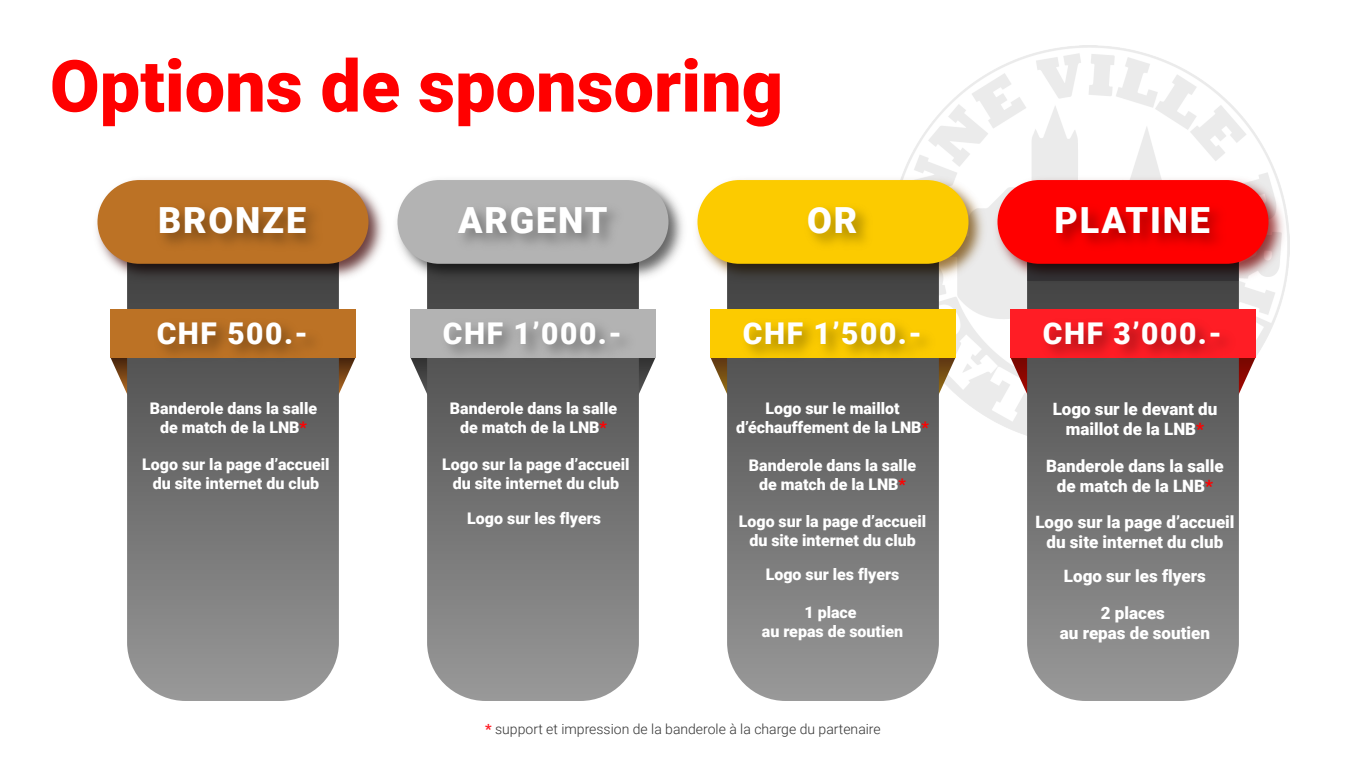
<style>
.page{position:relative;width:1366px;height:768px;background:#fff}
.page>*{position:absolute;margin:0;border:0;box-sizing:border-box;transform-origin:0 0}
.t1{font:900 72px "Roboto";color:#f00}
.t2{font:900 36px "Roboto";letter-spacing:.05em;color:#fff}
.t3{font:900 30px "Roboto";letter-spacing:.05em;color:#fff}
.t4{font:900 17px/20.4px "Roboto";color:#fff;text-align:center}
.t5{font:900 16px/19.2px "Roboto";color:#fff;text-align:center}
.t6{font:300 14px "Roboto";color:#333}
.s1{color:#f00}
.s2{font-weight:900;color:#ff1d25}
</style>
<div class="page">
<img style="left:903px;top:45px;width:383px;height:391px">
<svg style="left:1010px;top:357px;width:246px;height:38px"></svg>
<svg style="left:1027px;top:286px;width:212px;height:415px;background:#767676"></svg>
<img style="left:991px;top:172px;width:299px;height:114px">
<div style="left:998px;top:180px;width:270px;height:84px;background:#f00;border-radius:42px"></div>
<img style="left:1046px;top:208px;width:188px;height:57px">
<div style="left:1010px;top:309px;width:246px;height:48px;background:#ff1d25"></div>
<img style="left:1034px;top:324px;width:212px;height:51px">
<svg style="left:710px;top:357px;width:246px;height:38px"></svg>
<svg style="left:727px;top:286px;width:212px;height:415px;background:#767676"></svg>
<img style="left:696px;top:172px;width:295px;height:114px">
<div style="left:698px;top:180px;width:270px;height:84px;background:#fccb00;border-radius:42px"></div>
<div style="left:710px;top:309px;width:246px;height:48px;background:#fccb00"></div>
<img style="left:734px;top:324px;width:212px;height:51px">
<svg style="left:410px;top:357px;width:246px;height:37px"></svg>
<svg style="left:427px;top:286px;width:212px;height:415px;background:#767676"></svg>
<img style="left:397px;top:180px;width:286px;height:106px">
<svg style="left:398px;top:180px;width:270px;height:84px;background:#acacac"></svg>
<div style="left:410px;top:309px;width:246px;height:48px;background:#b3b3b3"></div>
<img style="left:434px;top:325px;width:212px;height:50px">
<svg style="left:110px;top:357px;width:246px;height:37px"></svg>
<svg style="left:127px;top:286px;width:212px;height:415px;background:#767676"></svg>
<img style="left:96px;top:179px;width:288px;height:107px">
<svg style="left:98px;top:180px;width:270px;height:84px;background:#b46d23"></svg>
<div style="left:110px;top:309px;width:246px;height:48px;background:#bc7225"></div>
<img style="left:148px;top:325px;width:184px;height:50px">
<h1 class="t1" style="left:50px;top:36px;width:735px">Options de sponsoring</h1>
<h2 class="t2" style="left:158px;top:195px;width:149px">BRONZE</h2>
<h2 class="t2" style="left:458px;top:195px;width:151px">ARGENT</h2>
<h2 class="t2" style="left:807px;top:195px;width:52px">OR</h2>
<h2 class="t2" style="left:1055px;top:195px;width:157px">PLATINE</h2>
<h3 class="t3" style="left:157px;top:313px;width:153px">CHF 500.-</h3>
<h3 class="t3" style="left:443px;top:313px;width:180px">CHF 1’000.-</h3>
<h3 class="t3" style="left:743px;top:313px;width:180px">CHF 1’500.-</h3>
<h3 class="t3" style="left:1043px;top:313px;width:180px">CHF 3’000.-</h3>
<p class="t5" style="left:150px;top:398px;width:169px">Banderole dans la salle de match de la LNB<span class="s1">*</span></p>
<p class="t5" style="left:450px;top:398px;width:169px">Banderole dans la salle de match de la LNB<span class="s1">*</span></p>
<p class="t5" style="left:736px;top:398px;width:194px">Logo sur le maillot d’échauffement de la LNB<span class="s1">*</span></p>
<p class="t4" style="left:1053px;top:398px;width:166px">Logo sur le devant du maillot de la LNB<span class="s1">*</span></p>
<p class="t5" style="left:142px;top:454px;width:189px">Logo sur la page d’accueil du site internet du club</p>
<p class="t5" style="left:442px;top:454px;width:189px">Logo sur la page d’accueil du site internet du club</p>
<p class="t5" style="left:749px;top:455px;width:169px">Banderole dans la salle de match de la LNB<span class="s1">*</span></p>
<p class="t4" style="left:1046px;top:455px;width:179px">Banderole dans la salle de match de la LNB<span class="s1">*</span></p>
<p class="t5" style="left:467px;top:508px;width:135px">Logo sur les flyers</p>
<p class="t5" style="left:739px;top:511px;width:189px">Logo sur la page d’accueil du site internet du club</p>
<p class="t4" style="left:1035px;top:511px;width:201px">Logo sur la page d’accueil du site internet du club</p>
<p class="t5" style="left:766px;top:564px;width:135px">Logo sur les flyers</p>
<p class="t4" style="left:1064px;top:565px;width:144px">Logo sur les flyers</p>
<p class="t5" style="left:762px;top:602px;width:143px">1 place<br>au repas de soutien</p>
<p class="t4" style="left:1060px;top:602px;width:152px">2 places<br>au repas de soutien</p>
<p class="t6" style="left:485px;top:719px;width:397px"><span class="s2">*</span> support et impression de la banderole à la charge du partenaire</p>
</div>
